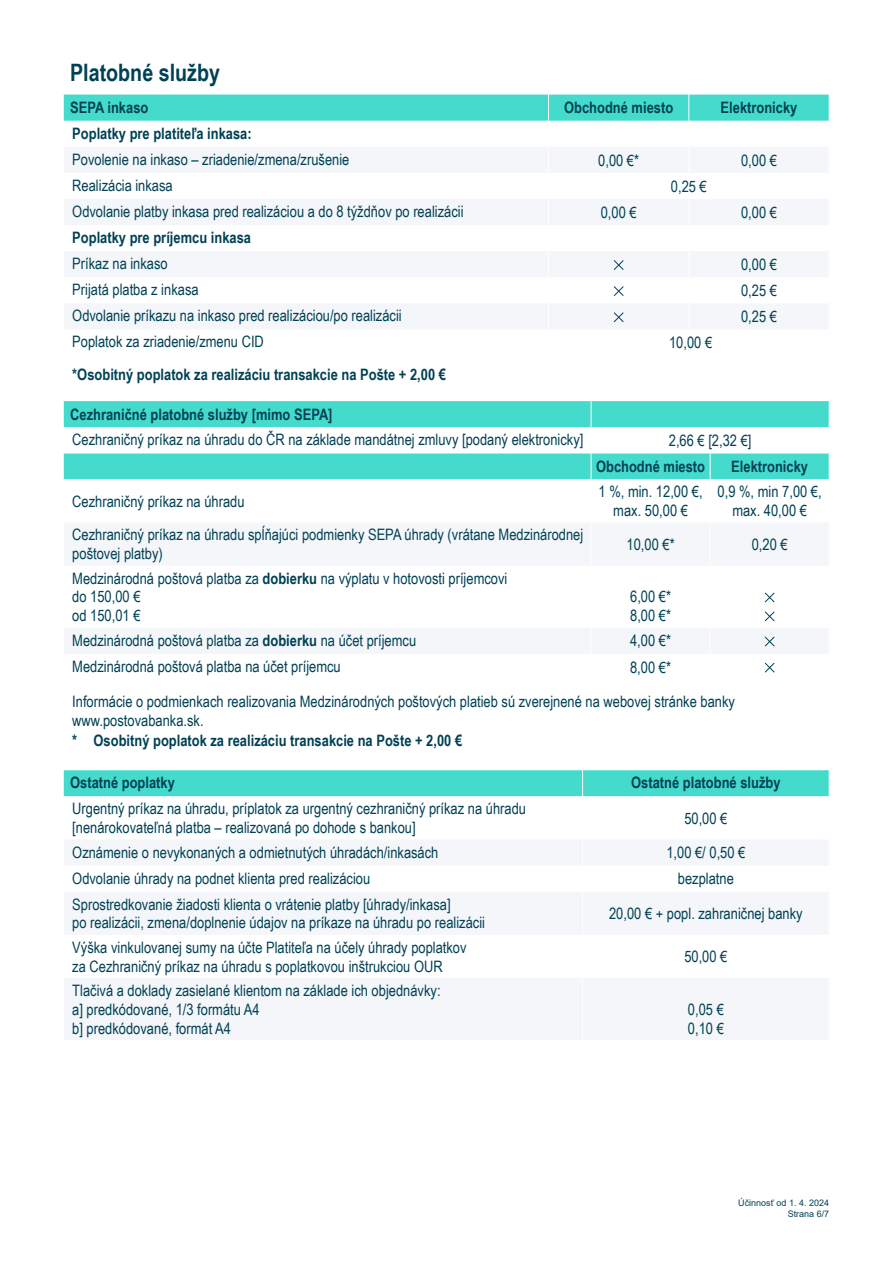
<style>
.page{position:relative;width:893px;height:1263px;background:#fff}
.page>*{position:absolute;margin:0;border:0;box-sizing:border-box;transform-origin:0 0}
.Nadpis{font:700 24px "Arial Narrow";color:#004155}
.Text_Tabulka{font:15.75px/18.9px "Arial Narrow";color:#004155}
.Text_Tabulka-2{font:700 15.75px "Arial Narrow";color:#004155}
.t1{font:9px/10.8px "Arial";color:#004155;text-align:right}
.s1{font-weight:700}
.s2{color:#0e4254}
</style>
<div class="page">
<svg style="left:64px;top:95px;width:766px;height:234px"></svg>
<div style="left:64px;top:401px;width:765px;height:26px;background:#45dbcc"></div>
<svg style="left:64px;top:453px;width:765px;height:27px;background:#4edcce"></svg>
<svg style="left:64px;top:523px;width:764px;height:130px;fill:#f4f6f9"></svg>
<svg style="left:591px;top:401px;width:1px;height:78px"></svg>
<svg style="left:710px;top:453px;width:1px;height:26px"></svg>
<svg style="left:829px;top:401px;width:1px;height:78px"></svg>
<hr style="left:591px;top:479px;width:1px;height:43px;background:#fff">
<hr style="left:710px;top:479px;width:1px;height:43px;background:#fff">
<hr style="left:591px;top:522px;width:1px;height:44px;background:#fff">
<hr style="left:710px;top:522px;width:1px;height:44px;background:#fff">
<hr style="left:591px;top:566px;width:1px;height:62px;background:#fff">
<hr style="left:710px;top:566px;width:1px;height:62px;background:#fff">
<svg style="left:591px;top:628px;width:1px;height:25px"></svg>
<svg style="left:710px;top:628px;width:1px;height:25px"></svg>
<svg style="left:764px;top:592px;width:11px;height:11px"></svg>
<svg style="left:764px;top:610px;width:11px;height:12px"></svg>
<svg style="left:764px;top:636px;width:11px;height:11px"></svg>
<svg style="left:764px;top:662px;width:11px;height:11px"></svg>
<svg style="left:64px;top:796px;width:765px;height:1px"></svg>
<svg style="left:64px;top:840px;width:764px;height:200px;fill:#f4f6f9"></svg>
<div style="left:64px;top:770px;width:766px;height:26px;background:#45dbcc"></div>
<hr style="left:582px;top:796px;width:1px;height:43px;background:#fff">
<svg style="left:582px;top:840px;width:1px;height:52px"></svg>
<hr style="left:582px;top:892px;width:1px;height:43px;background:#fff">
<hr style="left:582px;top:935px;width:1px;height:43px;background:#fff">
<hr style="left:582px;top:978px;width:1px;height:62px;background:#fff">
<p class="Nadpis" style="left:70px;top:55px;width:151px">Platobné služby</p>
<p class="Text_Tabulka-2" style="left:70px;top:96px;width:80px">SEPA inkaso</p>
<p class="Text_Tabulka-2" style="left:564px;top:96px;width:111px">Obchodné miesto</p>
<p class="Text_Tabulka-2" style="left:721px;top:96px;width:78px">Elektronicky</p>
<p class="Text_Tabulka-2" style="left:72px;top:121px;width:181px">Poplatky pre platiteľa inkasa:</p>
<p class="Text_Tabulka" style="left:72px;top:149px;width:279px">Povolenie na inkaso – zriadenie/zmena/zrušenie</p>
<p class="Text_Tabulka" style="left:598px;top:150px;width:42px">0,00 €*</p>
<p class="Text_Tabulka" style="left:741px;top:150px;width:37px">0,00 €</p>
<p class="Text_Tabulka" style="left:72px;top:175px;width:102px">Realizácia inkasa</p>
<p class="Text_Tabulka" style="left:671px;top:176px;width:37px">0,25 €</p>
<p class="Text_Tabulka" style="left:72px;top:201px;width:393px">Odvolanie platby inkasa pred realizáciou a do 8 týždňov po realizácii</p>
<p class="Text_Tabulka" style="left:601px;top:202px;width:37px">0,00 €</p>
<p class="Text_Tabulka" style="left:741px;top:202px;width:37px">0,00 €</p>
<p class="Text_Tabulka-2" style="left:72px;top:225px;width:180px">Poplatky pre príjemcu inkasa</p>
<p class="Text_Tabulka" style="left:72px;top:253px;width:97px">Príkaz na inkaso</p>
<p class="Text_Tabulka" style="left:741px;top:254px;width:37px">0,00 €</p>
<p class="Text_Tabulka" style="left:72px;top:280px;width:128px">Prijatá platba z inkasa</p>
<p class="Text_Tabulka" style="left:741px;top:280px;width:37px">0,25 €</p>
<p class="Text_Tabulka" style="left:72px;top:306px;width:331px">Odvolanie príkazu na inkaso pred realizáciou/po realizácii</p>
<p class="Text_Tabulka" style="left:741px;top:307px;width:37px">0,25 €</p>
<p class="Text_Tabulka" style="left:72px;top:332px;width:193px">Poplatok za zriadenie/zmenu CID</p>
<p class="Text_Tabulka" style="left:669px;top:333px;width:45px">10,00 €</p>
<p class="Text_Tabulka-2" style="left:72px;top:362px;width:375px">*Osobitný poplatok za realizáciu transakcie na Pošte + 2,00 €</p>
<p class="Text_Tabulka-2" style="left:70px;top:402px;width:264px">Cezhraničné platobné služby [mimo SEPA]</p>
<p class="Text_Tabulka" style="left:72px;top:429px;width:513px">Cezhraničný príkaz na úhradu do ČR na základe mandátnej zmluvy [podaný elektronicky]</p>
<p class="Text_Tabulka" style="left:669px;top:430px;width:84px">2,66 € [2,32 €]</p>
<p class="Text_Tabulka-2" style="left:596px;top:455px;width:111px">Obchodné miesto</p>
<p class="Text_Tabulka-2" style="left:731px;top:455px;width:78px">Elektronicky</p>
<p class="Text_Tabulka" style="left:72px;top:491px;width:174px">Cezhraničný príkaz na úhradu</p>
<p class="Text_Tabulka" style="left:599px;top:482px;width:106px">1 %, min. 12,00 €,</p>
<p class="Text_Tabulka" style="left:613px;top:501px;width:76px">max. 50,00 €</p>
<p class="Text_Tabulka" style="left:718px;top:482px;width:106px">0,9 %, min 7,00 €,</p>
<p class="Text_Tabulka" style="left:732px;top:501px;width:76px">max. 40,00 €</p>
<p class="Text_Tabulka" style="left:72px;top:525px;width:512px">Cezhraničný príkaz na úhradu spĺňajúci podmienky SEPA úhrady (vrátane Medzinárodnej poštovej platby)</p>
<p class="Text_Tabulka" style="left:72px;top:568px;width:437px">Medzinárodná poštová platba za <span class="s1">dobierku</span> na výplatu v hotovosti príjemcovi</p>
<p class="Text_Tabulka" style="left:72px;top:587px;width:70px">do 150,00 €</p>
<p class="Text_Tabulka" style="left:72px;top:606px;width:70px">od 150,01 €</p>
<p class="Text_Tabulka" style="left:627px;top:534px;width:50px">10,00 €*</p>
<p class="Text_Tabulka" style="left:752px;top:534px;width:37px">0,20 €</p>
<p class="Text_Tabulka" style="left:630px;top:587px;width:42px">6,00 €*</p>
<p class="Text_Tabulka" style="left:630px;top:606px;width:42px">8,00 €*</p>
<p class="Text_Tabulka" style="left:72px;top:630px;width:345px">Medzinárodná poštová platba za <span class="s1">dobierku</span> na účet príjemcu</p>
<p class="Text_Tabulka" style="left:630px;top:631px;width:42px">4,00 €*</p>
<p class="Text_Tabulka" style="left:72px;top:656px;width:270px">Medzinárodná poštová platba na účet príjemcu</p>
<p class="Text_Tabulka" style="left:630px;top:657px;width:42px">8,00 €*</p>
<p class="Text_Tabulka" style="left:72px;top:691px;width:664px;line-height:19.5px">Informácie o podmienkach realizovania Medzinárodných poštových platieb sú zverejnené na webovej stránke banky www.postovabanka.sk.</p>
<p class="Text_Tabulka-2" style="left:72px;top:728px;width:391px">* Osobitný poplatok za realizáciu transakcie na Pošte + 2,00 €</p>
<p class="Text_Tabulka-2" style="left:70px;top:771px;width:106px">Ostatné poplatky</p>
<p class="Text_Tabulka-2" style="left:631px;top:771px;width:151px">Ostatné platobné služby</p>
<p class="Text_Tabulka" style="left:72px;top:799px;width:455px">Urgentný príkaz na úhradu, príplatok za urgentný cezhraničný príkaz na úhradu</p>
<p class="Text_Tabulka" style="left:72px;top:817px;width:345px">[nenárokovateľná platba – realizovaná po dohode s bankou]</p>
<p class="Text_Tabulka" style="left:684px;top:808px;width:45px">50,00 €</p>
<p class="Text_Tabulka" style="left:72px;top:843px;width:368px">Oznámenie o nevykonaných a odmietnutých úhradách/inkasách</p>
<p class="Text_Tabulka" style="left:666px;top:843px;width:81px">1,00 €/ 0,50 €</p>
<p class="Text_Tabulka" style="left:72px;top:869px;width:299px">Odvolanie úhrady na podnet klienta pred realizáciou</p>
<p class="Text_Tabulka" style="left:678px;top:869px;width:58px">bezplatne</p>
<p class="Text_Tabulka" style="left:72px;top:894px;width:380px">Sprostredkovanie žiadosti klienta o vrátenie platby [úhrady/inkasa]</p>
<p class="Text_Tabulka" style="left:72px;top:913px;width:414px">po realizácii, zmena/doplnenie údajov na príkaze na úhradu po realizácii</p>
<p class="Text_Tabulka" style="left:609px;top:903px;width:195px">20,00 € + popl. zahraničnej banky</p>
<p class="Text_Tabulka" style="left:72px;top:937px;width:396px">Výška vinkulovanej sumy na účte Platiteľa na účely úhrady poplatkov</p>
<p class="Text_Tabulka" style="left:72px;top:956px;width:372px">za Cezhraničný príkaz na úhradu s poplatkovou inštrukciou OUR</p>
<p class="Text_Tabulka" style="left:72px;top:980px;width:370px">Tlačivá a doklady zasielané klientom na základe ich objednávky:</p>
<p class="Text_Tabulka" style="left:72px;top:999px;width:189px">a] predkódované, 1/3 formátu A4</p>
<p class="Text_Tabulka" style="left:72px;top:1018px;width:160px">b] predkódované, formát A4</p>
<p class="Text_Tabulka" style="left:684px;top:946px;width:45px">50,00 €</p>
<p class="Text_Tabulka" style="left:688px;top:999px;width:37px">0,05 €</p>
<p class="Text_Tabulka" style="left:688px;top:1018px;width:37px">0,10 €</p>
<p class="t1" style="left:738px;top:1197px;width:92px">Účinnosť od 1. 4. 2024<br>Strana <span class="s2">6/</span><span class="s2">7</span></p>
</div>
